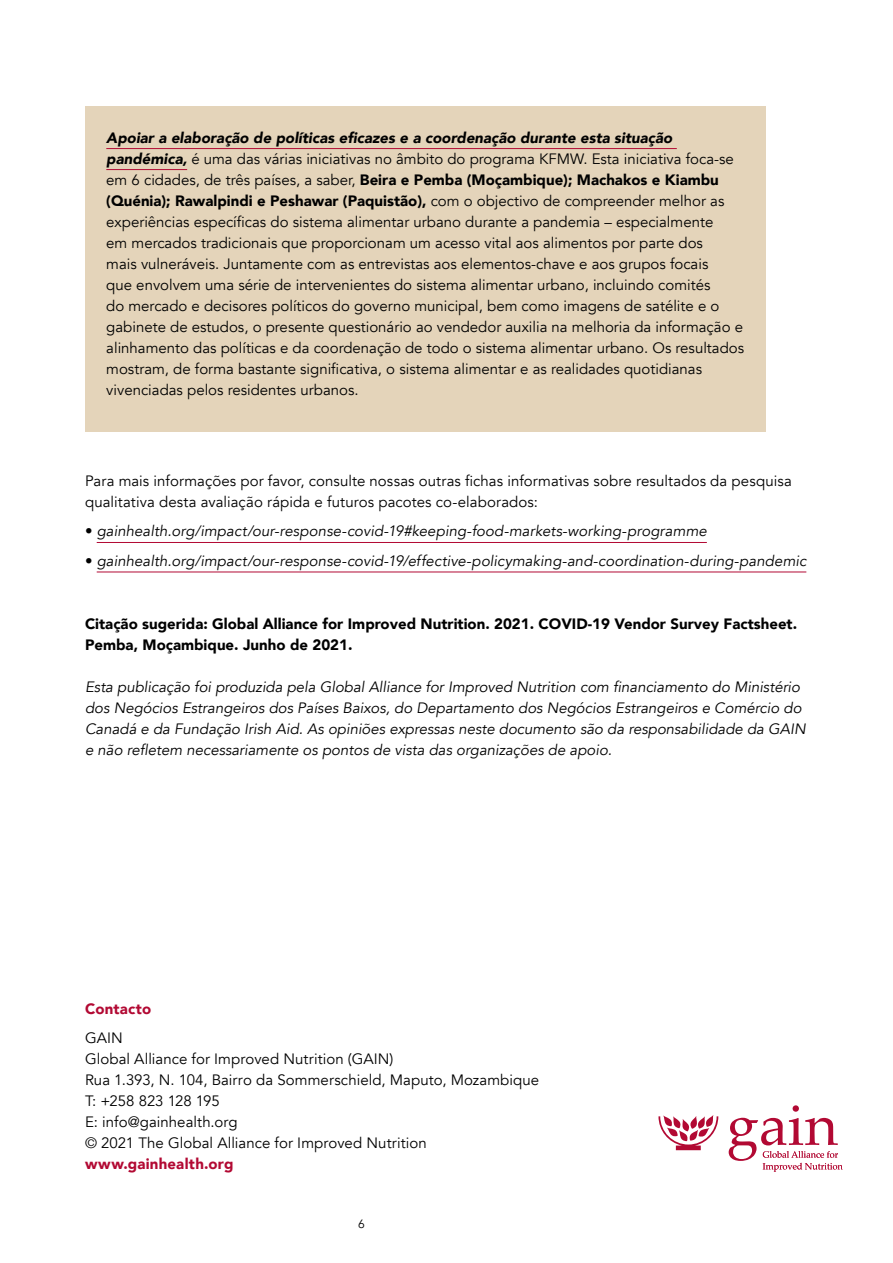
<style>
.page{position:relative;width:893px;height:1263px;background:#fff}
.page>*{position:absolute;margin:0;border:0;box-sizing:border-box;transform-origin:0 0}
.t1{font:15px/21px "Avenir";color:#000}
.t2{font:italic 15px/21px "Avenir";color:#000}
.t3{font:900 15px/21px "Avenir";color:#000}
.t4{font:900 15px "Avenir";letter-spacing:.015em;color:#b20933}
.t5{font:12px "Avenir";color:#000}
.s1{font-weight:900;font-style:italic}
.s2{font-weight:900}
.s3{font-style:normal}
</style>
<div class="page">
<hr style="left:97px;top:542px;width:610px;height:1px;background:#b20933">
<hr style="left:97px;top:572px;width:709px;height:1px;background:#b20933">
<div style="left:85px;top:106px;width:680px;height:326px;background:#e4d4ba"></div>
<hr style="left:106px;top:148px;width:571px;height:1px;background:#b20933">
<hr style="left:106px;top:169px;width:81px;height:1px;background:#b20933">
<svg style="left:658px;top:1115px;width:60px;height:35px"></svg>
<svg style="left:729px;top:1105px;width:114px;height:67px"></svg>
<p class="t1" style="left:106px;top:127px;width:639px"><span class="s1">Apoiar a elaboração de políticas eficazes e a coordenação durante esta situação pandémica,</span> é uma das várias iniciativas no âmbito do programa KFMW. Esta iniciativa foca-se em 6 cidades, de três países, a saber, <span class="s2">Beira e Pemba (Moçambique); Machakos e Kiambu (Quénia); Rawalpindi e Peshawar (Paquistão),</span> com o objectivo de compreender melhor as experiências específicas do sistema alimentar urbano durante a pandemia – especialmente<br>em mercados tradicionais que proporcionam um acesso vital aos alimentos por parte dos<br>mais vulneráveis. Juntamente com as entrevistas aos elementos-chave e aos grupos focais<br>que envolvem uma série de intervenientes do sistema alimentar urbano, incluindo comités<br>do mercado e decisores políticos do governo municipal, bem como imagens de satélite e o gabinete de estudos, o presente questionário ao vendedor auxilia na melhoria da informação e alinhamento das políticas e da coordenação de todo o sistema alimentar urbano. Os resultados mostram, de forma bastante significativa, o sistema alimentar e as realidades quotidianas vivenciadas pelos residentes urbanos.</p>
<p class="t1" style="left:85px;top:471px;width:708px">Para mais informações por favor, consulte nossas outras fichas informativas sobre resultados da pesquisa qualitativa desta avaliação rápida e futuros pacotes co-elaborados:</p>
<p class="t2" style="left:85px;top:521px;width:623px"><span class="s3">•</span> gainhealth.org/impact/our-response-covid-19#keeping-food-markets-working-programme</p>
<p class="t2" style="left:85px;top:551px;width:723px"><span class="s3">•</span> gainhealth.org/impact/our-response-covid-19/effective-policymaking-and-coordination-during-pandemic</p>
<p class="t3" style="left:85px;top:613px;width:714px">Citação sugerida: Global Alliance for Improved Nutrition. 2021. COVID-19 Vendor Survey Factsheet.<br>Pemba, Moçambique. Junho de 2021.</p>
<p class="t2" style="left:85px;top:677px;width:722px">Esta publicação foi produzida pela Global Alliance for Improved Nutrition com financiamento do Ministério dos Negócios Estrangeiros dos Países Baixos, do Departamento dos Negócios Estrangeiros e Comércio do Canadá e da Fundação Irish Aid. As opiniões expressas neste documento são da responsabilidade da GAIN e não refletem necessariamente os pontos de vista das organizações de apoio.</p>
<p class="t4" style="left:85px;top:996px;width:68px">Contacto</p>
<p class="t1" style="left:85px;top:1027px;width:456px">GAIN<br>Global Alliance for Improved Nutrition (GAIN)<br>Rua 1.393, N. 104, Bairro da Sommerschield, Maputo, Mozambique T: +258 823 128 195<br>E: info@gainhealth.org<br>© 2021 The Global Alliance for Improved Nutrition</p>
<p class="t4" style="left:85px;top:1151px;width:150px">www.gainhealth.org</p>
<p class="t5" style="left:358px;top:1217px;width:8px">6</p>
</div>
